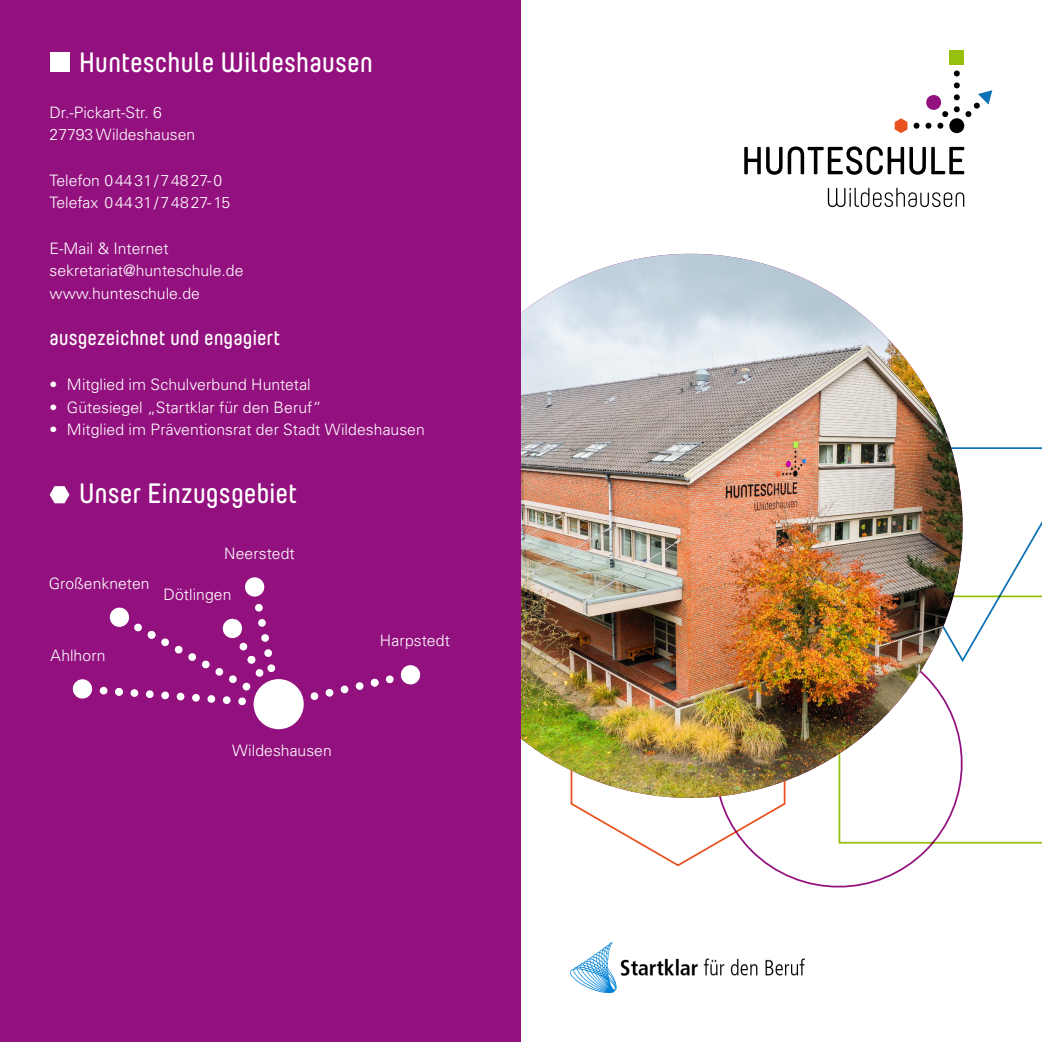
<style>
.page{position:relative;width:1042px;height:1042px;background:#fff}
.page>*{position:absolute;margin:0;border:0;box-sizing:border-box;transform-origin:0 0}
.t1{font:600 28px "Yummo";letter-spacing:-.005em;color:#fff}
.t2{font:600 21px "Yummo";letter-spacing:-.005em;color:#fff}
.t3{font:300 15.75px/22.8px "Univers LT Pro 45";color:#fff}
</style>
<div class="page">
<svg style="left:770px;top:843px;width:194px;height:45px"></svg>
<svg style="left:838px;top:824px;width:204px;height:19px"></svg>
<svg style="left:989px;top:447px;width:53px;height:170px"></svg>
<svg style="left:605px;top:824px;width:181px;height:43px"></svg>
<svg style="left:744px;top:147px;width:38px;height:28px"></svg>
<svg style="left:788px;top:146px;width:176px;height:29px"></svg>
<div style="left:949px;top:50px;width:15px;height:15px;background:#97bf0d"></div>
<svg style="left:954px;top:70px;width:6px;height:6px"></svg>
<div style="left:949px;top:118px;width:15px;height:15px;background:#000;border-radius:50%"></div>
<svg style="left:954px;top:82px;width:38px;height:35px"></svg>
<svg style="left:937px;top:123px;width:6px;height:6px"></svg>
<svg style="left:925px;top:123px;width:6px;height:6px"></svg>
<svg style="left:913px;top:123px;width:6px;height:6px"></svg>
<svg style="left:894px;top:118px;width:13px;height:15px"></svg>
<svg style="left:926px;top:95px;width:22px;height:22px"></svg>
<svg style="left:828px;top:188px;width:136px;height:19px"></svg>
<img style="left:570px;top:943px;width:234px;height:49px">
<img style="left:521px;top:254px;width:443px;height:544px">
<div style="left:0;top:0;width:521px;height:1042px;background:#93117e"></div>
<div style="left:50px;top:52px;width:19px;height:20px;background:#fff"></div>
<svg style="left:50px;top:486px;width:19px;height:17px"></svg>
<div style="left:254px;top:679px;width:50px;height:50px;background:#fff;border-radius:50%"></div>
<svg style="left:385px;top:675px;width:9px;height:8px"></svg>
<svg style="left:370px;top:678px;width:9px;height:9px"></svg>
<div style="left:355px;top:682px;width:9px;height:8px;background:#fff;border-radius:3px"></div>
<svg style="left:340px;top:685px;width:9px;height:8px"></svg>
<svg style="left:325px;top:688px;width:9px;height:9px"></svg>
<svg style="left:310px;top:692px;width:9px;height:8px"></svg>
<svg style="left:400px;top:665px;width:21px;height:20px"></svg>
<svg style="left:109px;top:607px;width:155px;height:84px"></svg>
<svg style="left:100px;top:686px;width:8px;height:9px"></svg>
<div style="left:115px;top:688px;width:8px;height:8px;background:#fff;border-radius:50%"></div>
<div style="left:130px;top:689px;width:8px;height:8px;background:#fff;border-radius:50%"></div>
<div style="left:146px;top:690px;width:8px;height:8px;background:#fff;border-radius:50%"></div>
<div style="left:161px;top:691px;width:8px;height:8px;background:#fff;border-radius:50%"></div>
<div style="left:177px;top:692px;width:8px;height:8px;background:#fff;border-radius:50%"></div>
<div style="left:192px;top:694px;width:8px;height:8px;background:#fff;border-radius:50%"></div>
<div style="left:207px;top:695px;width:8px;height:8px;background:#fff;border-radius:50%"></div>
<div style="left:223px;top:696px;width:8px;height:8px;background:#fff;border-radius:50%"></div>
<div style="left:238px;top:697px;width:8px;height:8px;background:#fff;border-radius:50%"></div>
<div style="left:72px;top:679px;width:20px;height:20px;background:#fff;border-radius:50%"></div>
<svg style="left:255px;top:603px;width:8px;height:9px"></svg>
<div style="left:258px;top:619px;width:8px;height:8px;background:#fff;border-radius:3px"></div>
<div style="left:261px;top:634px;width:8px;height:8px;background:#fff;border-radius:3px"></div>
<div style="left:264px;top:649px;width:8px;height:8px;background:#fff;border-radius:3px"></div>
<div style="left:267px;top:664px;width:8px;height:8px;background:#fff;border-radius:3px"></div>
<svg style="left:245px;top:577px;width:20px;height:20px"></svg>
<h1 class="t1" style="left:79px;top:40px;width:296px">Hunteschule Wildeshausen</h1>
<p class="t3" style="left:50px;top:101px;width:147px">Dr.-Pickart-Str. 6<br>27793 Wildeshausen</p>
<p class="t3" style="left:50px;top:169px;width:182px">Telefon 04431/74827-0<br>Telefax 04431/74827-15</p>
<p class="t3" style="left:50px;top:237px;width:195px">E-Mail &amp; Internet sekretariat@hunteschule.de www.hunteschule.de</p>
<h2 class="t2" style="left:50px;top:320px;width:232px">ausgezeichnet und engagiert</h2>
<p class="t3" style="left:50px;top:373px;width:263px">• Mitglied im Schulverbund Huntetal</p>
<p class="t3" style="left:50px;top:396px;width:273px">• Gütesiegel „Startklar für den Beruf“</p>
<p class="t3" style="left:50px;top:418px;width:377px">• Mitglied im Präventionsrat der Stadt Wildeshausen</p>
<h1 class="t1" style="left:79px;top:471px;width:220px">Unser Einzugsgebiet</h1>
<p class="t3" style="left:49px;top:572px;width:102px">Großenkneten</p>
<p class="t3" style="left:224px;top:541px;width:72px">Neerstedt</p>
<p class="t3" style="left:164px;top:583px;width:69px">Dötlingen</p>
<p class="t3" style="left:50px;top:644px;width:57px">Ahlhorn</p>
<p class="t3" style="left:232px;top:739px;width:101px">Wildeshausen</p>
<p class="t3" style="left:380px;top:629px;width:71px">Harpstedt</p>
</div>
